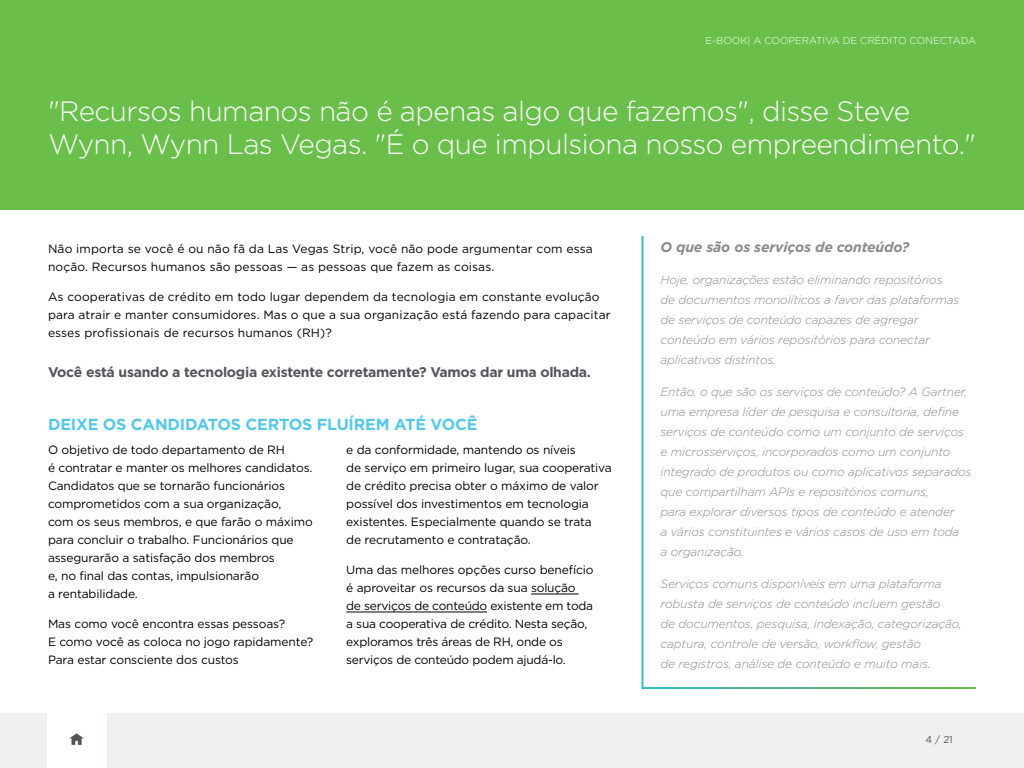
<style>
.page{position:relative;width:1024px;height:768px;background:#fff}
.page>*{position:absolute;margin:0;border:0;box-sizing:border-box;transform-origin:0 0}
.t1{font:300 28px/33px "Gotham HTF";letter-spacing:-.02em;color:#fff}
.t2{font:700 16px "Gotham HTF";letter-spacing:-.01em;color:#54c8e8}
.t3{font:700 14px "Gotham HTF";letter-spacing:-.02em;color:#52555b}
.t4{font:italic 700 14px "Gotham HTF";letter-spacing:-.01em;color:#878a8e}
.t5{font:12px/18px "Gotham HTF";letter-spacing:-.01em;color:#000}
.t6{font:italic 300 12px/20px "Gotham HTF";letter-spacing:-.01em;color:#878a8e}
.t7{font:12px/18px "Gotham HTF";letter-spacing:.01em;color:#000}
.t8{font:300 10px "Gotham HTF";color:#fff}
.t9{font:10px "Gotham HTF";color:#52555b}
</style>
<div class="page">
<div style="left:0;top:713px;width:1024px;height:55px;background:#f1efef"></div>
<div style="left:47px;top:713px;width:59px;height:55px;background:#fff"></div>
<svg style="left:69px;top:733px;width:15px;height:12px"></svg>
<div style="left:0;top:0;width:1024px;height:210px;background:#6abf4b"></div>
<hr style="left:531px;top:594px;width:48px;height:1px;background:#000">
<hr style="left:346px;top:612px;width:141px;height:1px;background:#000">
<svg style="left:641px;top:235px;width:335px;height:454px"></svg>
<p class="t8" style="left:705px;top:35px;width:272px">E-BOOK| A COOPERATIVA DE CRÉDITO CONECTADA</p>
<h1 class="t1" style="left:48px;top:95px;width:929px">"Recursos humanos não é apenas algo que fazemos", disse Steve<br>Wynn, Wynn Las Vegas. "É o que impulsiona nosso empreendimento."</h1>
<p class="t7" style="left:48px;top:240px;width:546px">Não importa se você é ou não fã da Las Vegas Strip, você não pode argumentar com essa noção. Recursos humanos são pessoas — as pessoas que fazem as coisas.</p>
<p class="t7" style="left:48px;top:288px;width:564px">As cooperativas de crédito em todo lugar dependem da tecnologia em constante evolução para atrair e manter consumidores. Mas o que a sua organização está fazendo para capacitar esses profissionais de recursos humanos (RH)?</p>
<p class="t3" style="left:48px;top:364px;width:544px">Você está usando a tecnologia existente corretamente? Vamos dar uma olhada.</p>
<h2 class="t2" style="left:48px;top:415px;width:431px">DEIXE OS CANDIDATOS CERTOS FLUÍREM ATÉ VOCÊ</h2>
<p class="t5" style="left:48px;top:441px;width:266px">O objetivo de todo departamento de RH<br>é contratar e manter os melhores candidatos.<br>Candidatos que se tornarão funcionários comprometidos com a sua organização,<br>com os seus membros, e que farão o máximo para concluir o trabalho. Funcionários que assegurarão a satisfação dos membros<br>e, no final das contas, impulsionarão<br>a rentabilidade.</p>
<p class="t5" style="left:48px;top:615px;width:267px">Mas como você encontra essas pessoas?<br>E como você as coloca no jogo rapidamente?<br>Para estar consciente dos custos</p>
<p class="t5" style="left:346px;top:441px;width:267px">e da conformidade, mantendo os níveis<br>de serviço em primeiro lugar, sua cooperativa de crédito precisa obter o máximo de valor possível dos investimentos em tecnologia existentes. Especialmente quando se trata<br>de recrutamento e contratação.</p>
<p class="t5" style="left:346px;top:561px;width:249px">Uma das melhores opções curso benefício é aproveitar os recursos da sua solução<br>de serviços de conteúdo existente em toda a sua cooperativa de crédito. Nesta seção, exploramos três áreas de RH, onde os serviços de conteúdo podem ajudá-lo.</p>
<p class="t4" style="left:660px;top:239px;width:250px">O que são os serviços de conteúdo?</p>
<p class="t6" style="left:660px;top:270px;width:300px">Hoje, organizações estão eliminando repositórios de documentos monolíticos a favor das plataformas de serviços de conteúdo capazes de agregar conteúdo em vários repositórios para conectar aplicativos distintos.</p>
<p class="t6" style="left:660px;top:382px;width:313px">Então, o que são os serviços de conteúdo? A Gartner, uma empresa líder de pesquisa e consultoria, define serviços de conteúdo como um conjunto de serviços e microsserviços, incorporados como um conjunto integrado de produtos ou como aplicativos separados que compartilham APIs e repositórios comuns,<br>para explorar diversos tipos de conteúdo e atender<br>a vários constituintes e vários casos de uso em toda<br>a organização.</p>
<p class="t6" style="left:660px;top:574px;width:303px">Serviços comuns disponíveis em uma plataforma robusta de serviços de conteúdo incluem gestão<br>de documentos, pesquisa, indexação, categorização, captura, controle de versão, workflow, gestão<br>de registros, análise de conteúdo e muito mais.</p>
<p class="t9" style="left:926px;top:734px;width:29px">4 / 21</p>
</div>
